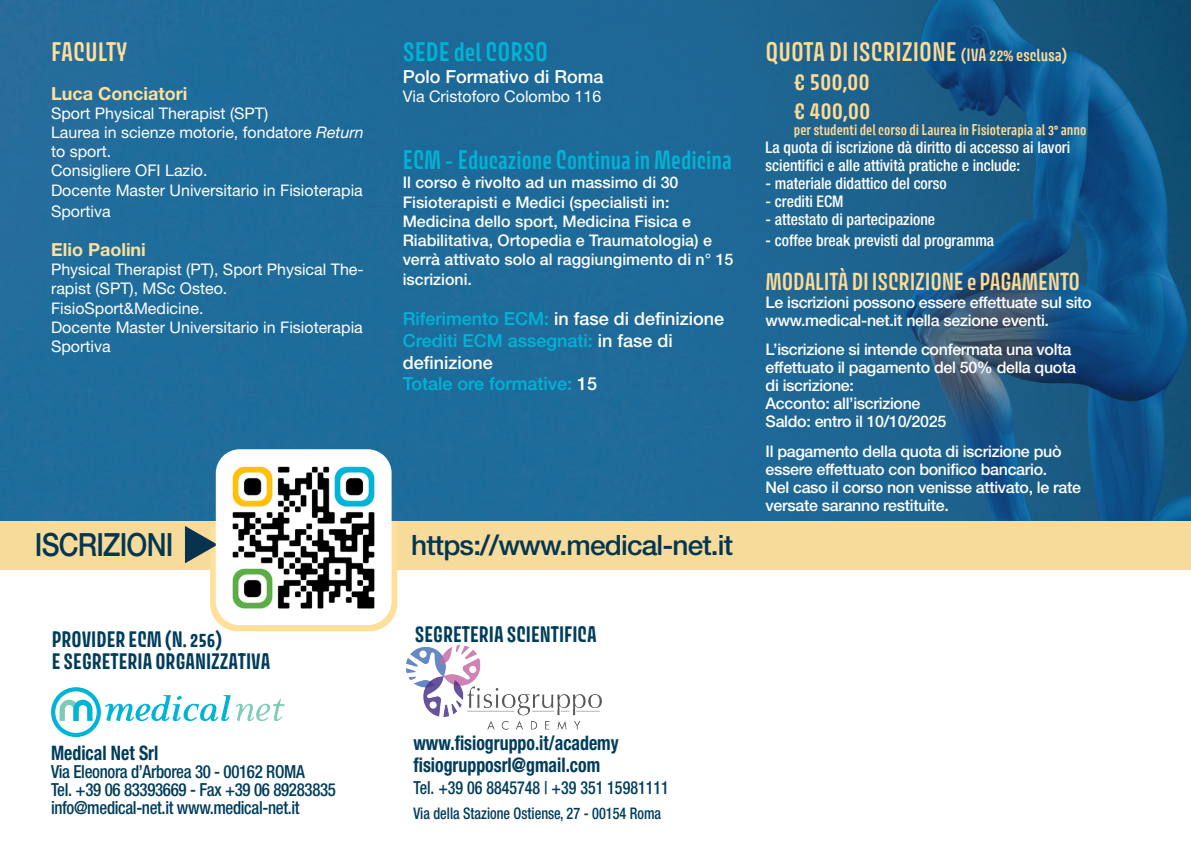
<style>
.page{position:relative;width:1191px;height:851px;background:#fff}
.page>*{position:absolute;margin:0;border:0;box-sizing:border-box;transform-origin:0 0}
.t1{font:500 32px "Helvetica Neue LT Std";letter-spacing:-.03em;color:#043652;scale:.86 1}
.t2{font:500 28px "Helvetica Neue LT Std";letter-spacing:-.03em;color:#043652}
.t3{font:24px "Avory IPEVF Ups";color:#fddb95}
.t4{font:24px "Avory IPEVF Ups";color:#00b4d6;scale:.93 1}
.t5{font:24px "Avory IPEVF Ups";color:#00b4d6}
.t6{font:24px "Avory IPEVF Ups";color:#fee09b}
.t7{font:22px "Avory IPEVF Ups";letter-spacing:-.01em;color:#fddb95}
.t8{font:20px/22px "Avory IPEVF Ups";color:#003d5c;scale:.95 1}
.t9{font:700 condensed 20px "Helvetica Neue LT Std";color:#003d5c;scale:.89 1}
.t10{font:500 condensed 18px "Helvetica Neue LT Std";letter-spacing:-.02em;color:#003d5c;scale:.94 1}
.t11{font:500 18px/21.6px "Helvetica Neue LT Std";color:#00b4d6}
.t12{font:500 18px "Helvetica Neue LT Std";color:#fff}
.t13{font:500 condensed 18px "Helvetica Neue LT Std";color:#003d5c;scale:.89 1}
.t14{font:700 18px "Helvetica Neue LT Std";color:#fee09b}
.t15{font:500 16px/18px "Helvetica Neue LT Std";letter-spacing:-.02em;color:#fff}
.t16{font:16px/19.2px "Helvetica Neue LT Std";color:#fff}
.t17{font:500 16px/19.2px "Helvetica Neue LT Std";color:#fff}
.t18{font:500 condensed 16px/18px "Helvetica Neue LT Std";color:#fff}
.t19{font:500 condensed 16px "Helvetica Neue LT Std";color:#003d5c;scale:.89 1}
.t20{font:14px "Avory IPEVF Ups";color:#fddb95}
.s1{font-style:italic}
.s2{color:#00b4d6}
.s3{color:#fff}
.s4{font-size:16px}
</style>
<div class="page">
<div style="left:0;top:520px;width:1191px;height:49px;background:#f7db9a"></div>
<div style="left:210px;top:443px;width:187px;height:188px;border:8px solid #fee09b;border-radius:24px"></div>
<div style="left:0;top:0;width:804px;height:520px;background:#1e6c9b"></div>
<img style="left:804px;top:0;width:387px;height:520px">
<svg style="left:51px;top:687px;width:234px;height:49px"></svg>
<img style="left:405px;top:645px;width:197px;height:85px">
<svg style="left:185px;top:526px;width:31px;height:37px"></svg>
<img style="left:216px;top:449px;width:175px;height:176px">
<p class="t6" style="left:51px;top:36px;width:78px">FACULTY</p>
<p class="t14" style="left:51px;top:82px;width:138px">Luca Conciatori</p>
<p class="t16" style="left:51px;top:103px;width:314px">Sport Physical Therapist (SPT)<br>Laurea in scienze motorie, fondatore <span class="s1">Return </span>to sport.<br>Consigliere OFI Lazio.<br>Docente Master Universitario in Fisioterapia</p>
<p class="t16" style="left:51px;top:202px;width:61px">Sportiva</p>
<p class="t14" style="left:51px;top:238px;width:96px">Elio Paolini</p>
<p class="t16" style="left:51px;top:259px;width:314px">Physical Therapist (PT), Sport Physical The&shy;rapist (SPT), MSc Osteo.<br>FisioSport&amp;Medicine.<br>Docente Master Universitario in Fisioterapia<br>Sportiva</p>
<p class="t5" style="left:403px;top:36px;width:147px">SEDE del CORSO</p>
<p class="t12" style="left:403px;top:65px;width:202px">Polo Formativo di Roma</p>
<p class="t16" style="left:403px;top:86px;width:200px">Via Cristoforo Colombo 116</p>
<p class="t4" style="left:403px;top:145px;width:355px">ECM - Educazione Continua in Medicina</p>
<p class="t17" style="left:403px;top:173px;width:332px">Il corso è rivolto ad un massimo di 30<br>Fisioterapisti e Medici (specialisti in:<br>Medicina dello sport, Medicina Fisica e Riabilitativa, Ortopedia e Traumatologia) e verrà attivato solo al raggiungimento di n° 15 iscrizioni.</p>
<p class="t12" style="left:403px;top:308px;width:323px"><span class="s2">Riferimento ECM:</span> in fase di definizione</p>
<p class="t11" style="left:403px;top:329px;width:272px">Crediti ECM assegnati: <span class="s3">in fase di definizione</span></p>
<p class="t11" style="left:403px;top:373px;width:196px">Totale ore formative: <span class="s3">15</span></p>
<p class="t1" style="left:35px;top:525px;width:162px">ISCRIZIONI</p>
<p class="t2" style="left:411px;top:528px;width:323px">https://www.medical-net.it</p>
<p class="t8" style="left:52px;top:628px;width:231px">PROVIDER ECM (N. 256)<br>E SEGRETERIA ORGANIZZATIVA</p>
<p class="t8" style="left:415px;top:623px;width:193px">SEGRETERIA SCIENTIFICA</p>
<p class="t9" style="left:51px;top:740px;width:122px">Medical Net Srl</p>
<p class="t10" style="left:51px;top:760px;width:271px">Via Eleonora d’Arborea 30 - 00162 ROMA</p>
<p class="t10" style="left:51px;top:778px;width:305px">Tel. +39 06 83393669 - Fax +39 06 89283835</p>
<p class="t10" style="left:51px;top:796px;width:266px">info@medical-net.it www.medical-net.it</p>
<p class="t9" style="left:413px;top:730px;width:232px">www.fisiogruppo.it/academy</p>
<p class="t9" style="left:413px;top:752px;width:211px">fisiogrupposrl@gmail.com</p>
<p class="t13" style="left:413px;top:776px;width:288px">Tel. +39 06 8845748 | +39 351 15981111</p>
<p class="t19" style="left:413px;top:803px;width:280px">Via della Stazione Ostiense, 27 - 00154 Roma</p>
<p class="t3" style="left:765px;top:37px;width:303px">QUOTA DI ISCRIZIONE <span class="s4">(IVA 22% esclusa)</span></p>
<p class="t3" style="left:794px;top:65px;width:78px">€ 500,00</p>
<p class="t3" style="left:794px;top:94px;width:78px">€ 400,00</p>
<p class="t20" style="left:794px;top:120px;width:294px">per studenti del corso di Laurea in Fisioterapia al 3° anno</p>
<p class="t18" style="left:765px;top:138px;width:306px">La quota di iscrizione dà diritto di accesso ai lavori scientifici e alle attività pratiche e include:</p>
<p class="t18" style="left:765px;top:174px;width:183px">- materiale didattico del corso</p>
<p class="t18" style="left:765px;top:192px;width:79px">- crediti ECM</p>
<p class="t18" style="left:765px;top:210px;width:171px">- attestato di partecipazione</p>
<p class="t18" style="left:765px;top:231px;width:230px">- coffee break previsti dal programma</p>
<p class="t7" style="left:765px;top:267px;width:316px">MODALITÀ DI ISCRIZIONE e PAGAMENTO</p>
<p class="t15" style="left:765px;top:293px;width:327px">Le iscrizioni possono essere effettuate sul sito www.medical-net.it nella sezione eventi.</p>
<p class="t15" style="left:765px;top:340px;width:312px">L’iscrizione si intende confermata una volta effettuato il pagamento del 50% della quota di iscrizione:</p>
<p class="t15" style="left:765px;top:394px;width:156px">Acconto: all’iscrizione</p>
<p class="t15" style="left:765px;top:412px;width:182px">Saldo: entro il 10/10/2025</p>
<p class="t15" style="left:765px;top:442px;width:317px">Il pagamento della quota di iscrizione può essere effettuato con bonifico bancario.<br>Nel caso il corso non venisse attivato, le rate versate saranno restituite.</p>
</div>
